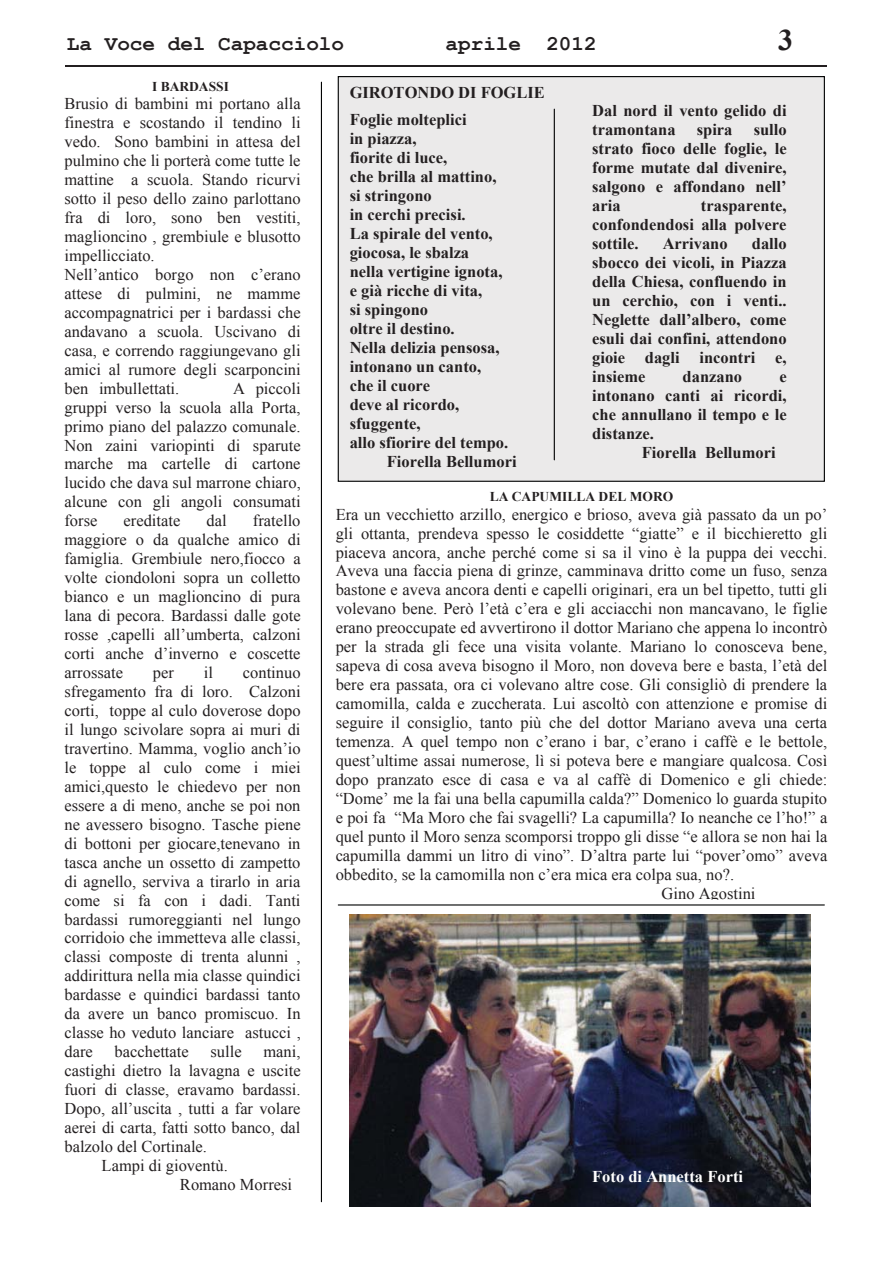
<style>
.page{position:relative;width:893px;height:1263px;background:#fff}
.page>*{position:absolute;margin:0;border:0;box-sizing:border-box;transform-origin:0 0}
.t1{font:700 30px "Times New Roman";color:#231f20}
.t2{font:700 21px "Courier New";color:#231f20}
.t3{font:16.5px/18.9px "Times New Roman";color:#231f20;text-align:justify}
.t4{font:700 16.5px/18.9px "Times New Roman";color:#231f20;text-align:justify}
.t5{font:700 16.5px "Times New Roman";color:#fff}
.t6{font:700 13.5px "Times New Roman";color:#231f20}
</style>
<div class="page">
<hr style="left:65px;top:66px;width:761px;height:1px;background:#231f20">
<img style="left:349px;top:915px;width:461px;height:291px">
<hr style="left:321px;top:82px;width:1px;height:1120px;background:#010202">
<div style="left:338px;top:77px;width:486px;height:404px;background:#ebeaea"></div>
<hr style="left:554px;top:109px;width:1px;height:351px;background:#010202">
<hr style="left:338px;top:904px;width:486px;height:2px;background:#010202">
<p class="t2" style="left:67px;top:33px;width:279px">La Voce del Capacciolo</p>
<p class="t2" style="left:445px;top:33px;width:153px">aprile 2012</p>
<h1 class="t1" style="left:778px;top:24px;width:16px">3</h1>
<p class="t6" style="left:152px;top:79px;width:78px">I BARDASSI</p>
<p class="t3" style="left:64px;top:94px;width:238px;text-align:left">Brusio di bambini mi portano alla finestra e scostando il tendino li vedo. Sono bambini in attesa del pulmino che li porterà come tutte le mattine a scuola. Stando ricurvi sotto il peso dello zaino parlottano fra di loro, sono ben vestiti, maglioncino , grembiule e blusotto impellicciato.<br>Nell’antico borgo non c’erano attese di pulmini, ne mamme accompagnatrici per i bardassi che andavano a scuola. Uscivano di casa, e correndo raggiungevano gli amici al rumore degli scarponcini ben imbullettati.</p>
<p class="t4" style="left:350px;top:78px;width:197px;line-height:27.6px">GIROTONDO DI FOGLIE<br>Foglie molteplici</p>
<p class="t4" style="left:350px;top:129px;width:68px">in piazza,</p>
<p class="t4" style="left:350px;top:148px;width:99px">fiorite di luce,</p>
<p class="t4" style="left:350px;top:167px;width:148px">che brilla al mattino,</p>
<p class="t4" style="left:350px;top:186px;width:84px">si stringono</p>
<p class="t4" style="left:350px;top:205px;width:117px">in cerchi precisi.</p>
<p class="t4" style="left:350px;top:224px;width:145px">La spirale del vento,</p>
<p class="t4" style="left:350px;top:243px;width:121px">giocosa, le sbalza</p>
<p class="t4" style="left:350px;top:262px;width:154px">nella vertigine ignota,</p>
<p class="t4" style="left:350px;top:281px;width:134px">e già ricche di vita,</p>
<p class="t4" style="left:350px;top:300px;width:80px">si spingono</p>
<p class="t4" style="left:350px;top:319px;width:107px">oltre il destino.</p>
<p class="t4" style="left:350px;top:338px;width:151px">Nella delizia pensosa,</p>
<p class="t4" style="left:350px;top:357px;width:133px">intonano un canto,</p>
<p class="t4" style="left:350px;top:376px;width:82px">che il cuore</p>
<p class="t4" style="left:350px;top:395px;width:111px">deve al ricordo,</p>
<p class="t4" style="left:350px;top:414px;width:73px">sfuggente,</p>
<p class="t4" style="left:350px;top:433px;width:160px">allo sfiorire del tempo.</p>
<p class="t4" style="left:387px;top:452px;width:131px">Fiorella Bellumori</p>
<p class="t4" style="left:592px;top:101px;width:196px">Dal nord il vento gelido di tramontana</p>
<p class="t4" style="left:697px;top:120px;width:37px">spira</p>
<p class="t4" style="left:592px;top:120px;width:196px;text-indent:161px">sullo strato fioco delle foglie, le forme mutate dal divenire, salgono e affondano nell’ aria</p>
<p class="t4" style="left:592px;top:196px;width:196px;text-indent:109px">trasparente, confondendosi alla polvere sottile.</p>
<p class="t4" style="left:663px;top:234px;width:67px">Arrivano</p>
<p class="t4" style="left:592px;top:234px;width:196px;text-indent:160px">dallo sbocco dei vicoli, in Piazza della Chiesa, confluendo in un cerchio, con i venti..<br>Neglette dall’albero, come esuli dai confini, attendono gioie dagli incontri e, insieme</p>
<p class="t4" style="left:683px;top:367px;width:61px">danzano</p>
<p class="t4" style="left:592px;top:367px;width:196px;text-indent:187px">e intonano canti ai ricordi, che annullano il tempo e le distanze.</p>
<p class="t4" style="left:642px;top:443px;width:135px">Fiorella Bellumori</p>
<p class="t3" style="left:64px;top:379px;width:238px;text-indent:169px">A piccoli gruppi verso la scuola alla Porta, primo piano del palazzo comunale.<br>Non zaini variopinti di sparute marche ma cartelle di cartone lucido che dava sul marrone chiaro, alcune con gli angoli consumati forse</p>
<p class="t6" style="left:490px;top:489px;width:185px">LA CAPUMILLA DEL MORO</p>
<p class="t3" style="left:336px;top:505px;width:493px">Era un vecchietto arzillo, energico e brioso, aveva già passato da un po’</p>
<p class="t3" style="left:336px;top:524px;width:493px">gli ottanta, prendeva spesso le cosiddette “giatte” e il bicchieretto gli</p>
<p class="t3" style="left:336px;top:543px;width:493px">piaceva ancora, anche perché come si sa il vino è la puppa dei vecchi.</p>
<p class="t3" style="left:336px;top:561px;width:493px">Aveva una faccia piena di grinze, camminava dritto come un fuso, senza</p>
<p class="t3" style="left:336px;top:580px;width:493px">bastone e aveva ancora denti e capelli originari, era un bel tipetto, tutti gli</p>
<p class="t3" style="left:336px;top:599px;width:493px">volevano bene. Però l’età c’era e gli acciacchi non mancavano, le figlie</p>
<p class="t3" style="left:336px;top:618px;width:493px">erano preoccupate ed avvertirono il dottor Mariano che appena lo incontrò</p>
<p class="t3" style="left:336px;top:637px;width:493px">per la strada gli fece una visita volante. Mariano lo conosceva bene,</p>
<p class="t3" style="left:336px;top:656px;width:493px">sapeva di cosa aveva bisogno il Moro, non doveva bere e basta, l’età del</p>
<p class="t3" style="left:336px;top:675px;width:493px">bere era passata, ora ci volevano altre cose. Gli consigliò di prendere la</p>
<p class="t3" style="left:336px;top:694px;width:493px">camomilla, calda e zuccherata. Lui ascoltò con attenzione e promise di</p>
<p class="t3" style="left:336px;top:713px;width:493px">seguire il consiglio, tanto più che del dottor Mariano aveva una certa</p>
<p class="t3" style="left:336px;top:732px;width:493px">temenza. A quel tempo non c’erano i bar, c’erano i caffè e le bettole,</p>
<p class="t3" style="left:336px;top:751px;width:493px">quest’ultime assai numerose, lì si poteva bere e mangiare qualcosa. Così</p>
<p class="t3" style="left:336px;top:770px;width:493px">dopo pranzato esce di casa e va al caffè di Domenico e gli chiede:</p>
<p class="t3" style="left:336px;top:789px;width:493px">“Dome’ me la fai una bella capumilla calda?” Domenico lo guarda stupito</p>
<p class="t3" style="left:336px;top:808px;width:493px">e poi fa “Ma Moro che fai svagelli? La capumilla? Io neanche ce l’ho!” a</p>
<p class="t3" style="left:336px;top:827px;width:493px">quel punto il Moro senza scomporsi troppo gli disse “e allora se non hai la</p>
<p class="t3" style="left:336px;top:846px;width:493px">capumilla dammi un litro di vino”. D’altra parte lui “pover’omo” aveva</p>
<p class="t3" style="left:336px;top:865px;width:400px">obbedito, se la camomilla non c’era mica era colpa sua, no?.</p>
<p class="t3" style="left:662px;top:884px;width:95px">Gino Agostini</p>
<p class="t3" style="left:64px;top:511px;width:238px;text-indent:188px">fratello maggiore o da qualche amico di famiglia. Grembiule nero,fiocco a volte ciondoloni sopra un colletto bianco e un maglioncino di pura lana di pecora. Bardassi dalle gote rosse ,capelli all’umberta, calzoni corti anche d’inverno e coscette arrossate</p>
<p class="t3" style="left:124px;top:511px;width:58px">ereditate</p>
<p class="t3" style="left:207px;top:511px;width:22px">dal</p>
<p class="t3" style="left:64px;top:663px;width:238px;text-indent:178px">continuo sfregamento fra di loro. Calzoni corti, toppe al culo doverose dopo il lungo scivolare sopra ai muri di travertino. Mamma, voglio anch’io le toppe al culo come i miei amici,questo le chiedevo per non essere a di meno, anche se poi non ne avessero bisogno. Tasche piene di bottoni per giocare,tenevano in tasca anche un ossetto di zampetto di agnello, serviva a tirarlo in aria come si fa con i dadi. Tanti bardassi rumoreggianti nel lungo corridoio che immetteva alle classi, classi composte di trenta alunni , addirittura nella mia classe quindici bardasse e quindici bardassi tanto da avere un banco promiscuo. In classe ho veduto lanciare astucci , dare</p>
<p class="t3" style="left:153px;top:663px;width:23px">per</p>
<p class="t3" style="left:204px;top:663px;width:11px">il</p>
<p class="t3" style="left:115px;top:1042px;width:76px">bacchettate</p>
<p class="t3" style="left:211px;top:1042px;width:33px">sulle</p>
<p class="t3" style="left:263px;top:1042px;width:39px">mani,</p>
<p class="t3" style="left:64px;top:1061px;width:238px">castighi dietro la lavagna e uscite</p>
<p class="t3" style="left:64px;top:1080px;width:238px">fuori di classe, eravamo bardassi.</p>
<p class="t3" style="left:64px;top:1099px;width:238px">Dopo, all’uscita , tutti a far volare</p>
<p class="t3" style="left:64px;top:1118px;width:238px">aerei di carta, fatti sotto banco, dal</p>
<p class="t3" style="left:64px;top:1137px;width:144px">balzolo del Cortinale.</p>
<p class="t3" style="left:102px;top:1156px;width:128px">Lampi di gioventù.</p>
<p class="t3" style="left:180px;top:1175px;width:114px">Romano Morresi</p>
<p class="t5" style="left:592px;top:1167px;width:152px">Foto di Annetta Forti</p>
</div>
